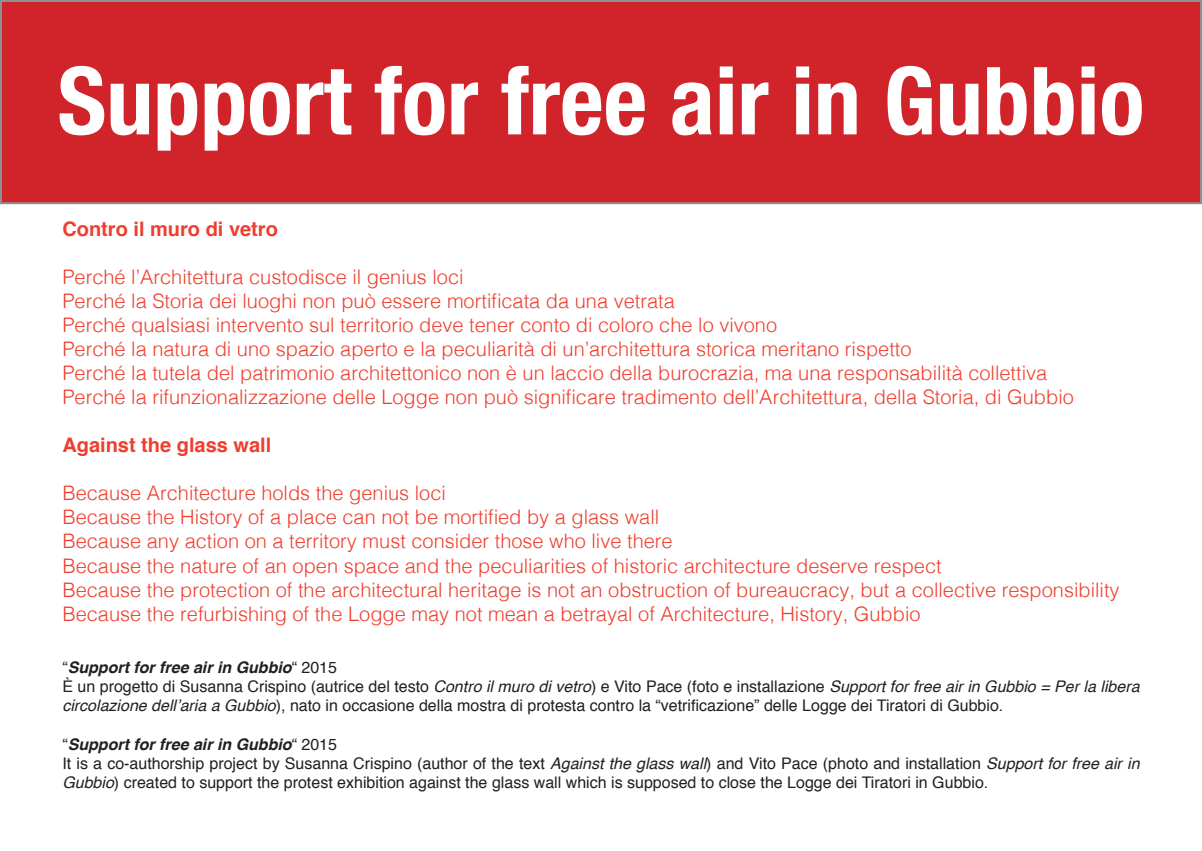
<style>
.page{position:relative;width:1202px;height:851px;background:#fff}
.page>*{position:absolute;margin:0;border:0;box-sizing:border-box;transform-origin:0 0}
.t1{font:700 condensed 94px "Helvetica Neue";color:#fff}
.t2{font:300 20px/24px "Helvetica";color:#ef3e2e}
.t3{font:700 20px "Helvetica";color:#ef3e2e}
.t4{font:16px/19.2px "Helvetica";color:#231f20}
.s1{font-weight:700;font-style:italic}
.s2{font-style:italic}
</style>
<div class="page">
<div style="left:1px;top:1px;width:1200px;height:202px;background:#d1232a"></div>
<div style="left:0;top:0;width:1202px;height:204px;border:2px solid #8d8f92"></div>
<h1 class="t1" style="left:58px;top:23px;width:1088px">Support for free air in Gubbio</h1>
<p class="t3" style="left:62px;top:213px;width:217px">Contro il muro di vetro</p>
<p class="t2" style="left:62px;top:264px;width:1013px">Perché l’Architettura custodisce il genius loci<br>Perché la Storia dei luoghi non può essere mortificata da una vetrata<br>Perché qualsiasi intervento sul territorio deve tener conto di coloro che lo vivono<br>Perché la natura di uno spazio aperto e la peculiarità di un’architettura storica meritano rispetto<br>Perché la tutela del patrimonio architettonico non è un laccio della burocrazia, ma una responsabilità collettiva Perché la rifunzionalizzazione delle Logge non può significare tradimento dell’Architettura, della Storia, di Gubbio</p>
<p class="t3" style="left:62px;top:429px;width:210px">Against the glass wall</p>
<p class="t2" style="left:62px;top:480px;width:1059px">Because Architecture holds the genius loci<br>Because the History of a place can not be mortified by a glass wall<br>Because any action on a territory must consider those who live there<br>Because the nature of an open space and the peculiarities of historic architecture deserve respect<br>Because the protection of the architectural heritage is not an obstruction of bureaucracy, but a collective responsibility Because the refurbishing of the Logge may not mean a betrayal of Architecture, History, Gubbio</p>
<p class="t4" style="left:62px;top:658px;width:1079px">“<span class="s1">Support for free air in Gubbio</span>“ 2015<br>È un progetto di Susanna Crispino (autrice del testo <span class="s2">Contro il muro di vetro</span>) e Vito Pace (foto e installazione <span class="s2">Support for free air in Gubbio = Per la libera circolazione dell’aria a Gubbio</span>), nato in occasione della mostra di protesta contro la “vetrificazione” delle Logge dei Tiratori di Gubbio.</p>
<p class="t4" style="left:62px;top:735px;width:1079px">“<span class="s1">Support for free air in Gubbio</span>“ 2015<br>It is a co-authorship project by Susanna Crispino (author of the text <span class="s2">Against the glass wall</span>) and Vito Pace (photo and installation <span class="s2">Support for free air in<br>Gubbio</span>) created to support the protest exhibition against the glass wall which is supposed to close the Logge dei Tiratori in Gubbio.</p>
</div>
